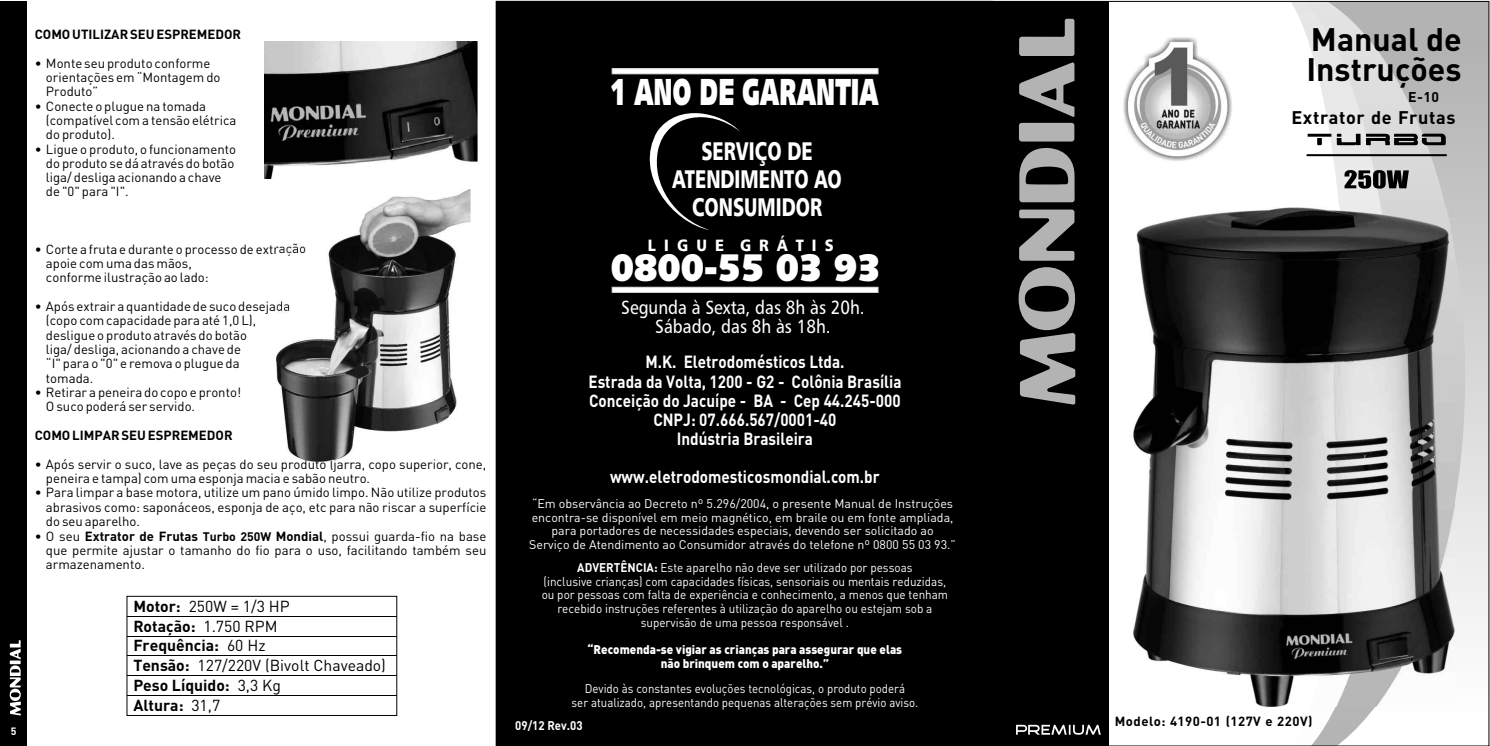
<style>
.page{position:relative;width:1490px;height:746px;background:#fff}
.page>*{position:absolute;margin:0;border:0;box-sizing:border-box;transform-origin:0 0}
.t1{font:38.5px "Humanst 531 U Blk BT";color:#fff;scale:.91 1}
.t2{font:37.8px "Humanst 531 U Blk BT";color:#fff;scale:.63 1}
.t3{font:700 32.02px/29.6px "DIN";color:#000}
.t4{font:25.55px/28.2px "Humnst 777 Blk BT";color:#fff;text-align:center;scale:.72 1}
.t5{font:19.07px/18.4px "Humnst 777 BT";color:#fff;text-align:center;scale:.88 1}
.t6{font:700 18.03px "DIN";letter-spacing:.035em;color:#000}
.t7{font:700 17.32px/19.1px "DIN";color:#fff;text-align:center;scale:.88 1}
.t8{font:16.28px "Humnst 777 Blk BT";letter-spacing:.555em;color:#fff;scale:.9 1}
.t9{font:15.75px/19.8px "DIN";color:#000}
.t10{font:700 14px "DIN";color:#000}
.t11{font:13.12px/14.3px "DIN";color:#000}
.t12{font:700 13.12px "DIN";color:#000}
.t13{font:700 13.12px "DIN";letter-spacing:.035em;color:#000}
.t14{font:12.42px/13.7px "DIN";color:#fff;text-align:center;scale:.94 1}
.t15{font:12.42px/13.5px "DIN";color:#fff;text-align:center}
.t16{font:12.42px/13.7px "DIN";color:#fff;text-align:center;scale:.92 1}
.t17{font:700 12.42px/13.8px "DIN Black";color:#fff;text-align:center;scale:.94 1}
.t18{font:700 12.42px "DIN";color:#fff;scale:.92 1}
.t19{font:700 10.5px "DIN";color:#fff}
.s1{font-weight:700}
.s2{font-weight:700;font-size:12.25px}
</style>
<div class="page">
<div style="left:496px;top:1px;width:992px;height:38px;background:#b3b3b3"></div>
<img style="left:1392px;top:39px;width:72px;height:651px">
<img style="left:1346px;top:16px;width:46px;height:722px">
<svg style="left:1264px;top:3px;width:82px;height:741px"></svg>
<div style="left:1009px;top:1px;width:255px;height:745px;background:#fff"></div>
<div style="left:496px;top:1px;width:613px;height:745px;background:#000"></div>
<svg style="left:1019px;top:62px;width:55px;height:55px"></svg>
<svg style="left:1019px;top:148px;width:55px;height:54px"></svg>
<svg style="left:1018px;top:123px;width:56px;height:18px"></svg>
<svg style="left:1019px;top:19px;width:55px;height:37px"></svg>
<svg style="left:1018px;top:267px;width:57px;height:137px"></svg>
<svg style="left:1019px;top:209px;width:55px;height:52px"></svg>
<div style="left:0;top:1px;width:26px;height:745px;background:#000"></div>
<svg style="left:10px;top:640px;width:11px;height:75px"></svg>
<svg style="left:649px;top:113px;width:91px;height:117px"></svg>
<div style="left:612px;top:69px;width:266px;height:5px;background:#fff"></div>
<div style="left:612px;top:68px;width:266px;height:6px;border:1px solid #ccc"></div>
<div style="left:612px;top:287px;width:266px;height:5px;background:#fff"></div>
<div style="left:612px;top:287px;width:266px;height:5px;border:1px solid #ccc"></div>
<svg style="left:1307px;top:134px;width:138px;height:11px;background:#6e6e6e"></svg>
<svg style="left:1344px;top:170px;width:64px;height:18px"></svg>
<svg style="left:1306px;top:154px;width:140px;height:2px"></svg>
<img style="left:264px;top:42px;width:213px;height:136px">
<hr style="left:127px;top:595px;width:270px;height:1px;background:#000">
<hr style="left:396px;top:596px;width:1px;height:119px;background:#000">
<hr style="left:127px;top:714px;width:270px;height:1px;background:#000">
<hr style="left:126px;top:596px;width:1px;height:119px;background:#000">
<hr style="left:127px;top:615px;width:270px;height:1px;background:#000">
<hr style="left:127px;top:635px;width:270px;height:1px;background:#000">
<hr style="left:127px;top:655px;width:270px;height:1px;background:#000">
<hr style="left:127px;top:675px;width:270px;height:1px;background:#000">
<hr style="left:127px;top:695px;width:270px;height:1px;background:#000">
<img style="left:1133px;top:207px;width:321px;height:499px">
<img style="left:276px;top:189px;width:194px;height:272px">
<img style="left:1123px;top:37px;width:109px;height:124px">
<svg style="left:1016px;top:724px;width:84px;height:10px"></svg>
<p class="t19" style="left:11px;top:727px;width:7px">5</p>
<p class="t12" style="left:35px;top:30px;width:208px">COMO UTILIZAR SEU ESPREMEDOR</p>
<p class="t11" style="left:46px;top:57px;width:176px;text-indent:-11px">• Monte seu produto conforme orientações em “Montagem do<br>Produto”</p>
<p class="t11" style="left:46px;top:100px;width:192px;text-indent:-11px">• Conecte o plugue na tomada (compatível com a tensão elétrica do produto).</p>
<p class="t11" style="left:46px;top:143px;width:192px;text-indent:-11px">• Ligue o produto, o funcionamento do produto se dá através do botão liga/ desliga acionando a chave de "0" para "I".</p>
<p class="t11" style="left:46px;top:243px;width:262px;text-indent:-11px">• Corte a fruta e durante o processo de extração apoie com uma das mãos,<br>conforme ilustração ao lado:</p>
<p class="t11" style="left:46px;top:300px;width:246px;text-indent:-11px">• Após extrair a quantidade de suco desejada (copo com capacidade para até 1,0 L), desligue o produto através do botão<br>liga/ desliga, acionando a chave de<br>“I" para o "0" e remova o plugue da tomada.</p>
<p class="t11" style="left:46px;top:386px;width:197px;text-indent:-11px">• Retirar a peneira do copo e pronto!<br>O suco poderá ser servido.</p>
<p class="t12" style="left:35px;top:431px;width:199px">COMO LIMPAR SEU ESPREMEDOR</p>
<p class="t11" style="left:46px;top:458px;width:442px;text-indent:-11px">• Após servir o suco, lave as peças do seu produto (jarra, copo superior, cone, peneira e tampa) com uma esponja macia e sabão neutro.</p>
<p class="t11" style="left:46px;top:486px;width:442px;text-align:justify;text-indent:-11px">• Para limpar a base motora, utilize um pano úmido limpo. Não utilize produtos abrasivos como: saponáceos, esponja de aço, etc para não riscar a superfície do seu aparelho.</p>
<p class="t11" style="left:46px;top:530px;width:442px;text-align:justify;text-indent:-11px">• O seu <span class="s1">Extrator de Frutas</span> <span class="s2">Turbo 250W</span> <span class="s1">Mondial</span>, possui guarda-fio na base que permite ajustar o tamanho do fio para o uso, facilitando também seu armazenamento.</p>
<p class="t9" style="left:133px;top:597px;width:254px"><span class="s1">Motor:</span> 250W = 1/3 HP<br><span class="s1">Rotação:</span> 1.750 RPM<br><span class="s1">Frequência:</span> 60 Hz<br><span class="s1">Tensão:</span> 127/220V (Bivolt Chaveado)<br><span class="s1">Peso Líquido:</span> 3,3 Kg<br><span class="s1">Altura:</span> 31,7</p>
<h2 class="t2" style="left:610px;top:77px;width:428px">1 ANO DE GARANTIA</h2>
<h3 class="t4" style="left:672px;top:139px;width:237px">SERVIÇO DE<br>ATENDIMENTO AO<br>CONSUMIDOR</h3>
<p class="t8" style="left:648px;top:239px;width:208px">LIGUE GRÁTIS</p>
<h1 class="t1" style="left:611px;top:252px;width:298px">0800-55 03 93</h1>
<h3 class="t5" style="left:621px;top:300px;width:278px">Segunda à Sexta, das 8h às 20h.<br>Sábado, das 8h às 18h.</h3>
<h3 class="t7" style="left:588px;top:354px;width:357px">M.K. Eletrodomésticos Ltda.<br>Estrada da Volta, 1200 - G2 - Colônia Brasília Conceição do Jacuípe - BA - Cep 44.245-000<br>CNPJ: 07.666.567/0001-40<br>Indústria Brasileira</h3>
<h3 class="t7" style="left:610px;top:469px;width:308px">www.eletrodomesticosmondial.com.br</h3>
<p class="t15" style="left:529px;top:498px;width:428px">“Em observância ao Decreto nº 5.296/2004, o presente Manual de Instruções encontra-se disponível em meio magnético, em braile ou em fonte ampliada, para portadores de necessidades especiais, devendo ser solicitado ao<br>Serviço de Atendimento ao Consumidor através do telefone nº 0800 55 03 93.”</p>
<p class="t14" style="left:541px;top:562px;width:434px"><span class="s1">ADVERTÊNCIA:</span> Este aparelho não deve ser utilizado por pessoas<br>(inclusive crianças) com capacidades físicas, sensoriais ou mentais reduzidas, ou por pessoas com falta de experiência e conhecimento, a menos que tenham recebido instruções referentes à utilização do aparelho ou estejam sob a supervisão de uma pessoa responsável .</p>
<p class="t17" style="left:587px;top:643px;width:336px">“Recomenda-se vigiar as crianças para assegurar que elas não brinquem com o aparelho.”</p>
<p class="t16" style="left:571px;top:683px;width:378px">Devido às constantes evoluções tecnológicas, o produto poderá<br>ser atualizado, apresentando pequenas alterações sem prévio aviso.</p>
<p class="t18" style="left:515px;top:721px;width:75px">09/12 Rev.03</p>
<h3 class="t3" style="left:1306px;top:28px;width:157px">Manual de<br>Instruções</h3>
<p class="t10" style="left:1407px;top:92px;width:33px">E-10</p>
<h3 class="t6" style="left:1291px;top:111px;width:166px">Extrator de Frutas</h3>
<p class="t13" style="left:1114px;top:716px;width:199px">Modelo: 4190-01 (127V e 220V)</p>
</div>
